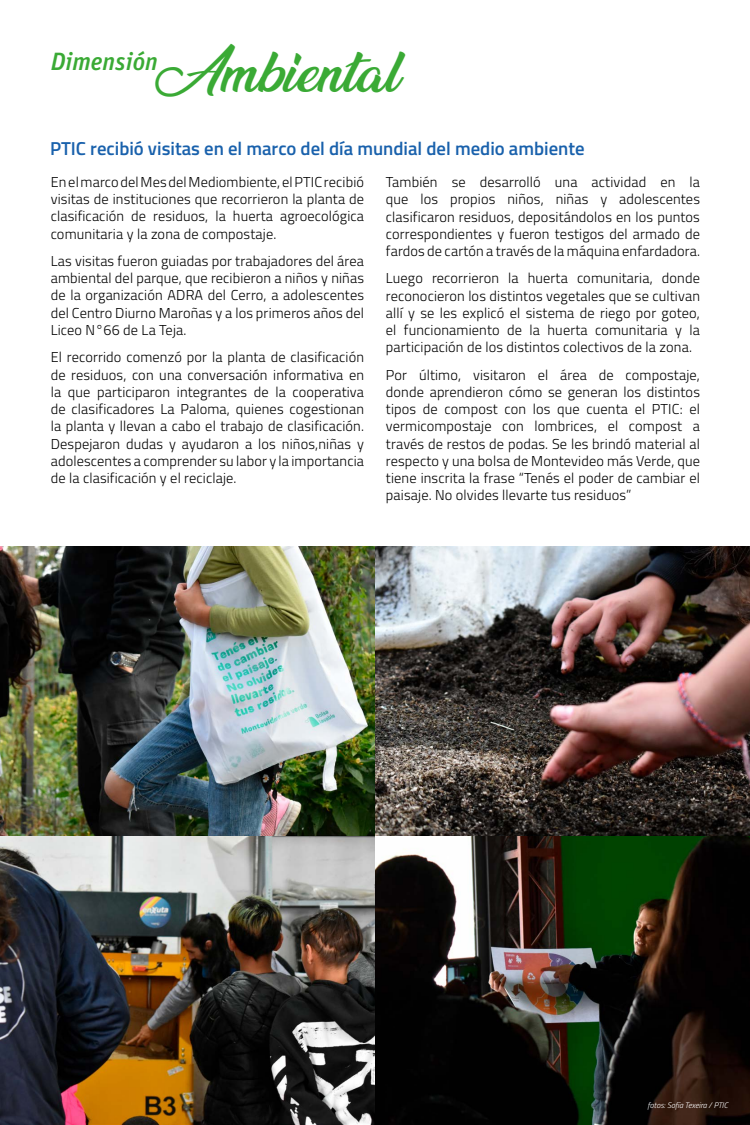
<style>
.page{position:relative;width:750px;height:1125px;background:#fff}
.page>*{position:absolute;margin:0;border:0;box-sizing:border-box;transform-origin:0 0}
.t1{font:900 50px "Ananda";color:#3aaa35}
.t2{font:italic 500 25px "FF Unit Pro";color:#3aaa35}
.t3{font:600 18.75px "Titillium";color:#1961ac}
.t4{font:300 14.38px/17.2px "Titillium";letter-spacing:.01em;color:#000;text-align:justify}
.t5{font:italic 300 8.12px "Titillium";color:#fff}
</style>
<div class="page">
<img style="left:0;top:546px;width:750px;height:579px">
<h1 class="t1" style="left:156px;top:46px;width:245px">Ambiental</h1>
<h2 class="t2" style="left:51px;top:43px;width:109px">Dimensión</h2>
<h3 class="t3" style="left:50px;top:134px;width:536px">PTIC recibió visitas en el marco del día mundial del medio ambiente</h3>
<p class="t4" style="left:51px;top:173px;width:315px">En el marco del Mes del Mediombiente, el PTIC recibió visitas de instituciones que recorrieron la planta de clasificación de residuos, la huerta agroecológica comunitaria y la zona de compostaje.</p>
<p class="t4" style="left:51px;top:252px;width:315px">Las visitas fueron guiadas por trabajadores del área ambiental del parque, que recibieron a niños y niñas de la organización ADRA del Cerro, a adolescentes del Centro Diurno Maroñas y a los primeros años del Liceo N°66 de La Teja.</p>
<p class="t4" style="left:51px;top:348px;width:315px">El recorrido comenzó por la planta de clasificación de residuos, con una conversación informativa en la que participaron integrantes de la cooperativa de clasificadores La Paloma, quienes cogestionan la planta y llevan a cabo el trabajo de clasificación.<br>Despejaron dudas y ayudaron a los niños,niñas y adolescentes a comprender su labor y la importancia de la clasificación y el reciclaje.</p>
<p class="t4" style="left:386px;top:173px;width:316px">También se desarrolló una actividad en la que los propios niños, niñas y adolescentes clasificaron residuos, depositándolos en los puntos correspondientes y fueron testigos del armado de fardos de cartón a través de la máquina enfardadora.</p>
<p class="t4" style="left:386px;top:269px;width:316px">Luego recorrieron la huerta comunitaria, donde reconocieron los distintos vegetales que se cultivan allí y se les explicó el sistema de riego por goteo, el funcionamiento de la huerta comunitaria y la participación de los distintos colectivos de la zona.</p>
<p class="t4" style="left:386px;top:365px;width:316px">Por último, visitaron el área de compostaje, donde aprendieron cómo se generan los distintos tipos de compost con los que cuenta el PTIC: el vermicompostaje con lombrices, el compost a través de restos de podas. Se les brindó material al respecto y una bolsa de Montevideo más Verde, que tiene inscrita la frase “Tenés el poder de cambiar el paisaje. No olvides llevarte tus residuos”</p>
<p class="t5" style="left:647px;top:1099px;width:82px">fotos: Sofía Texeira / PTIC</p>
</div>
